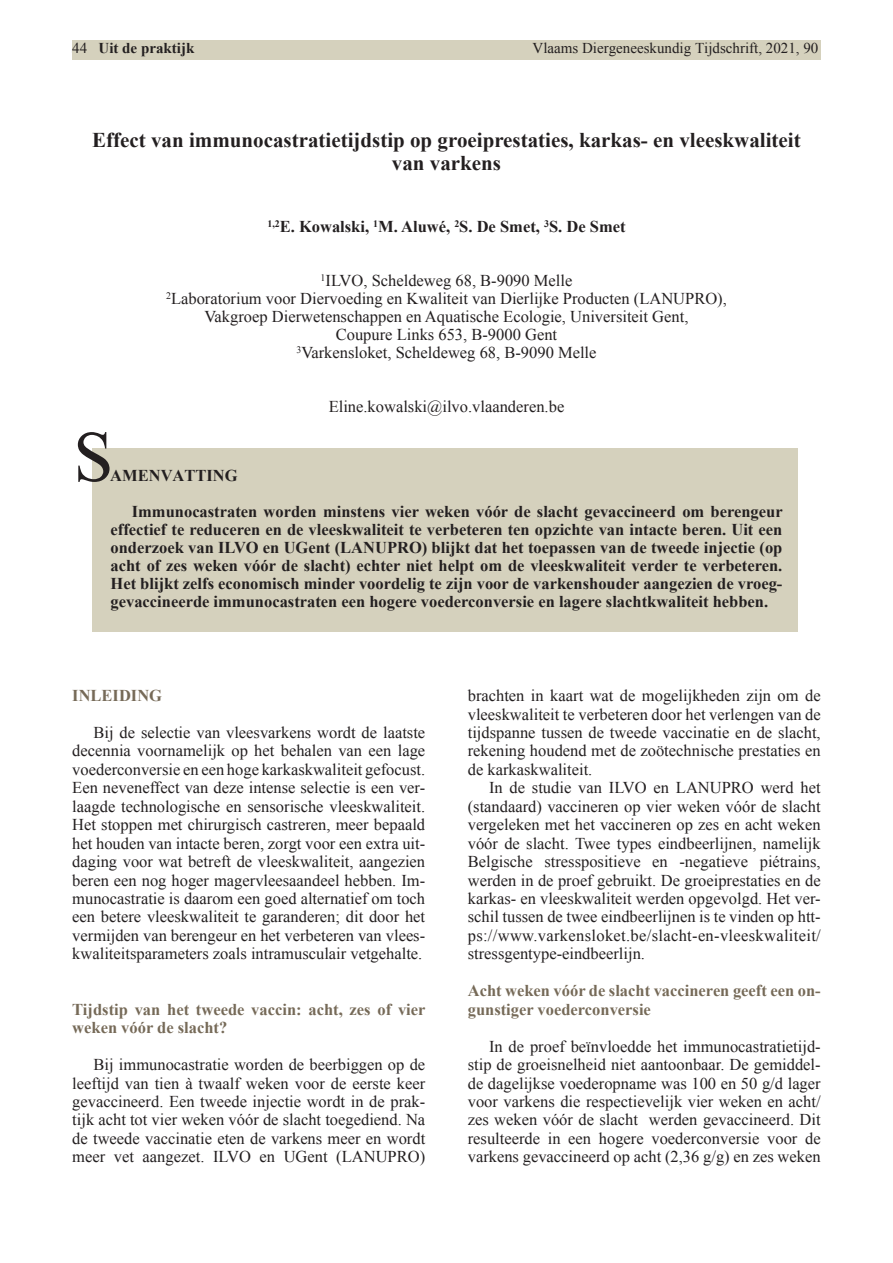
<style>
.page{position:relative;width:893px;height:1263px;background:#fff}
.page>*{position:absolute;margin:0;border:0;box-sizing:border-box;transform-origin:0 0}
.tit{font:72px "Times New Roman";color:#231f20}
.Heading_2{font:700 21px "Times New Roman";color:#231f20}
.t1{font:16.5px/18.5px "Times New Roman";color:#231f20;text-align:justify}
.abstract{font:700 16.5px/18px "Times New Roman";color:#231f20;text-align:justify}
.t2{font:700 16.5px/18.5px "Times New Roman";color:#766a58}
.Normaal{font:15px "Times New Roman";color:#231f20}
.Normaal-2{font:700 15px "Times New Roman";color:#231f20}
.s1{font-weight:400}
</style>
<div class="page">
<div style="left:92px;top:448px;width:706px;height:183px;background:#d5d1bd"></div>
<div style="left:72px;top:40px;width:749px;height:19px;background:#d5d1bd"></div>
<p class="Normaal-2" style="left:72px;top:38px;width:124px"><span class="s1">44</span> Uit de praktijk</p>
<p class="Normaal" style="left:533px;top:38px;width:287px">Vlaams Diergeneeskundig Tijdschrift, 2021, 90</p>
<p class="Heading_2" style="left:92px;top:126px;width:710px">Effect van immunocastratietijdstip op groeiprestaties, karkas- en vleeskwaliteit</p>
<p class="Heading_2" style="left:392px;top:148px;width:111px">van varkens</p>
<p class="abstract" style="left:267px;top:217px;width:360px"><sup>1,2</sup>E. Kowalski, <sup>1</sup>M. Aluwé, <sup>2</sup>S. De Smet, <sup>3</sup>S. De Smet</p>
<p class="t1" style="left:321px;top:271px;width:253px"><sup>1</sup>ILVO, Scheldeweg 68, B-9090 Melle</p>
<p class="t1" style="left:166px;top:289px;width:562px"><sup>2</sup>Laboratorium voor Diervoeding en Kwaliteit van Dierlijke Producten (LANUPRO),</p>
<p class="t1" style="left:205px;top:307px;width:485px">Vakgroep Dierwetenschappen en Aquatische Ecologie, Universiteit Gent,</p>
<p class="t1" style="left:336px;top:325px;width:223px">Coupure Links 653, B-9000 Gent</p>
<p class="t1" style="left:296px;top:343px;width:302px"><sup>3</sup>Varkensloket, Scheldeweg 68, B-9090 Melle</p>
<p class="t1" style="left:329px;top:397px;width:237px">Eline.kowalski@ilvo.vlaanderen.be</p>
<p class="tit" style="left:73px;top:408px;width:42px">S</p>
<p class="abstract" style="left:110px;top:466px;width:129px">AMENVATTING</p>
<p class="abstract" style="left:111px;top:502px;width:674px;text-indent:21px">Immunocastraten worden minstens vier weken vóór de slacht gevaccineerd om berengeur effectief te reduceren en de vleeskwaliteit te verbeteren ten opzichte van intacte beren. Uit een onderzoek van ILVO en UGent (LANUPRO) blijkt dat het toepassen van de tweede injectie (op acht of zes weken vóór de slacht) echter niet helpt om de vleeskwaliteit verder te verbeteren.<br>Het blijkt zelfs economisch minder voordelig te zijn voor de varkenshouder aangezien de vroeg&shy;gevaccineerde immunocastraten een hogere voederconversie en lagere slachtkwaliteit hebben.</p>
<p class="t2" style="left:72px;top:686px;width:91px">INLEIDING</p>
<p class="t1" style="left:72px;top:723px;width:354px;text-indent:21px">Bij de selectie van vleesvarkens wordt de laatste decennia voornamelijk op het behalen van een lage voederconversie en een hoge karkaskwaliteit gefocust.<br>Een neveneffect van deze intense selectie is een ver&shy;laagde technologische en sensorische vleeskwaliteit.<br>Het stoppen met chirurgisch castreren, meer bepaald het houden van intacte beren, zorgt voor een extra uit&shy;daging voor wat betreft de vleeskwaliteit, aangezien beren een nog hoger magervleesaandeel hebben. Im&shy;munocastratie is daarom een goed alternatief om toch een betere vleeskwaliteit te garanderen; dit door het vermijden van berengeur en het verbeteren van vlees&shy;kwaliteitsparameters zoals intramusculair vetgehalte.</p>
<p class="t2" style="left:72px;top:999px;width:355px">Tijdstip van het tweede vaccin: acht, zes of vier weken vóór de slacht?</p>
<p class="t1" style="left:72px;top:1055px;width:354px;text-indent:21px">Bij immunocastratie worden de beerbiggen op de leeftijd van tien à twaalf weken voor de eerste keer gevaccineerd. Een tweede injectie wordt in de prak&shy;tijk acht tot vier weken vóór de slacht toegediend. Na de tweede vaccinatie eten de varkens meer en wordt meer vet aangezet. ILVO en UGent (LANUPRO)</p>
<p class="t1" style="left:468px;top:686px;width:354px">brachten in kaart wat de mogelijkheden zijn om de vleeskwaliteit te verbeteren door het verlengen van de tijdspanne tussen de tweede vaccinatie en de slacht, rekening houdend met de zoötechnische prestaties en de karkaskwaliteit.</p>
<p class="t1" style="left:468px;top:778px;width:355px;text-indent:21px">In de studie van ILVO en LANUPRO werd het (standaard) vaccineren op vier weken vóór de slacht vergeleken met het vaccineren op zes en acht weken vóór de slacht. Twee types eindbeerlijnen, namelijk Belgische stresspositieve en -negatieve piétrains, werden in de proef gebruikt. De groeiprestaties en de karkas- en vleeskwaliteit werden opgevolgd. Het ver&shy;schil tussen de twee eindbeerlijnen is te vinden op htt&shy;ps://www.varkensloket.be/slacht-en-vleeskwaliteit/ stressgentype-eindbeerlijn.</p>
<p class="t2" style="left:468px;top:981px;width:354px">Acht weken vóór de slacht vaccineren geeft een on&shy;gunstiger voederconversie</p>
<p class="t1" style="left:468px;top:1037px;width:354px;text-indent:21px">In de proef beïnvloedde het immunocastratietijd&shy;stip de groeisnelheid niet aantoonbaar. De gemiddel&shy;de dagelijkse voederopname was 100 en 50 g/d lager voor varkens die respectievelijk vier weken en acht/ zes weken vóór de slacht werden gevaccineerd. Dit resulteerde in een hogere voederconversie voor de varkens gevaccineerd op acht (2,36 g/g) en zes weken</p>
</div>
